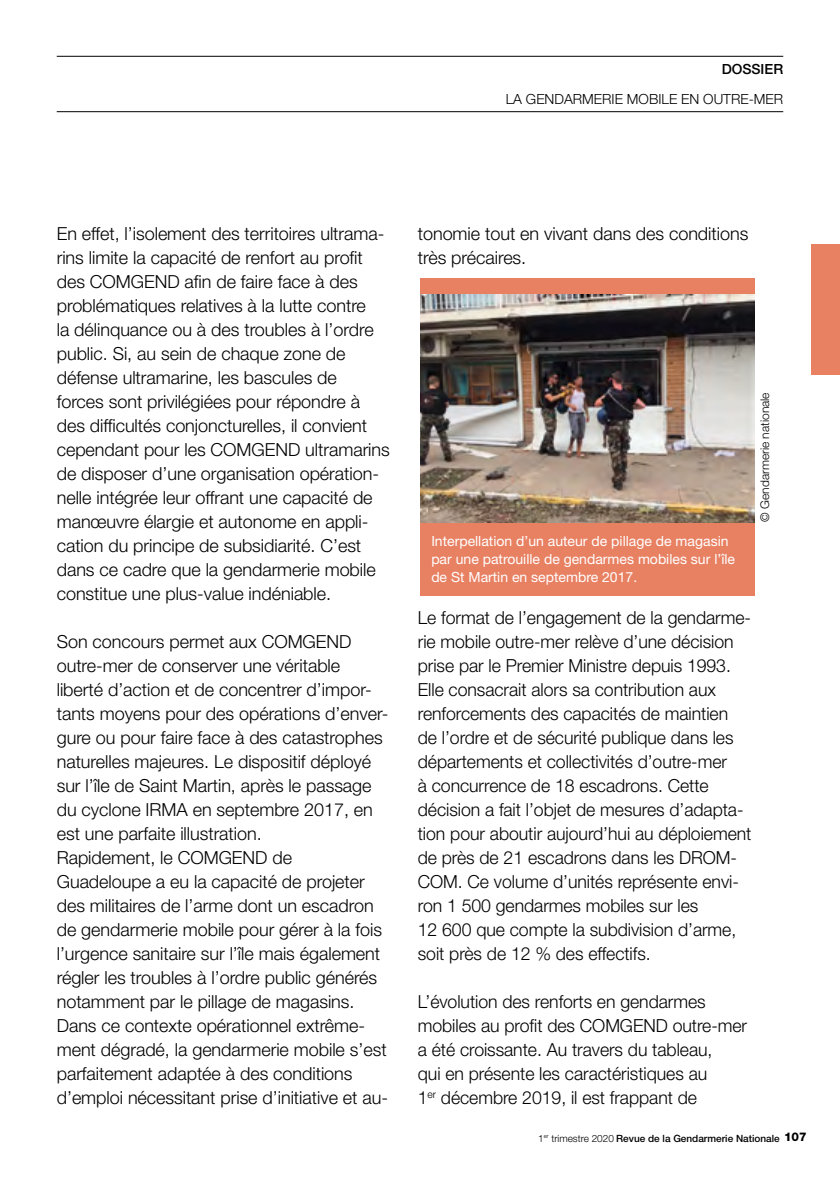
<style>
.page{position:relative;width:840px;height:1191px;background:#fff}
.page>*{position:absolute;margin:0;border:0;box-sizing:border-box;transform-origin:0 0}
.t1{font:300 18px/24px "Helvetica Neue LT Std";letter-spacing:-.005em;color:#000}
.t2{font:14px/18px "Helvetica Neue LT Std";color:#fff}
.t3{font:300 14px "Helvetica Neue LT Std";color:#000}
.t4{font:500 14px "Helvetica Neue LT Std";color:#000}
.t5{font:300 12px "Helvetica Neue LT Std";color:#000}
.t6{font:500 10px "Helvetica Neue LT Std";color:#000}
.s1{font-weight:300}
.s2{font-weight:800;font-size:12px}
</style>
<div class="page">
<div style="left:420px;top:278px;width:334px;height:317px;background:#e88062"></div>
<img style="left:420px;top:295px;width:334px;height:227px">
<div style="left:811px;top:244px;width:28px;height:130px;background:#e88062"></div>
<hr style="left:57px;top:56px;width:725px;height:1px;background:#000">
<hr style="left:57px;top:111px;width:725px;height:1px;background:#000">
<p class="t4" style="left:721px;top:60px;width:63px">DOSSIER</p>
<p class="t3" style="left:505px;top:90px;width:279px">LA GENDARMERIE MOBILE EN OUTRE-MER</p>
<p class="t1" style="left:57px;top:221px;width:334px">En effet, l’isolement des territoires ultrama&shy;rins limite la capacité de renfort au profit des COMGEND afin de faire face à des problématiques relatives à la lutte contre<br>la délinquance ou à des troubles à l’ordre public. Si, au sein de chaque zone de défense ultramarine, les bascules de<br>forces sont privilégiées pour répondre à des difficultés conjoncturelles, il convient cependant pour les COMGEND ultramarins de disposer d’une organisation opération&shy;nelle intégrée leur offrant une capacité de manœuvre élargie et autonome en appli&shy;cation du principe de subsidiarité. C’est dans ce cadre que la gendarmerie mobile constitue une plus-value indéniable.</p>
<p class="t1" style="left:57px;top:629px;width:333px">Son concours permet aux COMGEND outre-mer de conserver une véritable liberté d’action et de concentrer d’impor&shy;tants moyens pour des opérations d’enver&shy;gure ou pour faire face à des catastrophes naturelles majeures. Le dispositif déployé sur l’île de Saint Martin, après le passage du cyclone IRMA en septembre 2017, en est une parfaite illustration.<br>Rapidement, le COMGEND de Guadeloupe a eu la capacité de projeter des militaires de l’arme dont un escadron de gendarmerie mobile pour gérer à la fois l’urgence sanitaire sur l’île mais également régler les troubles à l’ordre public générés notamment par le pillage de magasins.<br>Dans ce contexte opérationnel extrême&shy;ment dégradé, la gendarmerie mobile s’est parfaitement adaptée à des conditions d’emploi nécessitant prise d’initiative et au-</p>
<p class="t1" style="left:417px;top:221px;width:332px">tonomie tout en vivant dans des conditions très précaires.</p>
<p class="t2" style="left:431px;top:532px;width:305px">Interpellation d’un auteur de pillage de magasin par une patrouille de gendarmes mobiles sur l’île de St Martin en septembre 2017.</p>
<p class="t5" style="left:757px;top:522px;width:131px;rotate:-90deg">© Gendarmerie nationale</p>
<p class="t1" style="left:417px;top:605px;width:335px">Le format de l’engagement de la gendarme&shy;rie mobile outre-mer relève d’une décision prise par le Premier Ministre depuis 1993.<br>Elle consacrait alors sa contribution aux renforcements des capacités de maintien de l’ordre et de sécurité publique dans les départements et collectivités d’outre-mer<br>à concurrence de 18 escadrons. Cette décision a fait l’objet de mesures d’adapta&shy;tion pour aboutir aujourd’hui au déploiement de près de 21 escadrons dans les DROM-COM. Ce volume d’unités représente envi&shy;ron 1 500 gendarmes mobiles sur les<br>12 600 que compte la subdivision d’arme, soit près de 12 % des effectifs.</p>
<p class="t1" style="left:417px;top:989px;width:331px">L’évolution des renforts en gendarmes mobiles au profit des COMGEND outre-mer a été croissante. Au travers du tableau,<br>qui en présente les caractéristiques au<br>1<sup>er</sup> décembre 2019, il est frappant de</p>
<p class="t6" style="left:538px;top:1132px;width:270px"><span class="s1">1</span><sup>er</sup> <span class="s1">trimestre 2020</span> Revue de la Gendarmerie Nationale <span class="s2">107</span></p>
</div>
